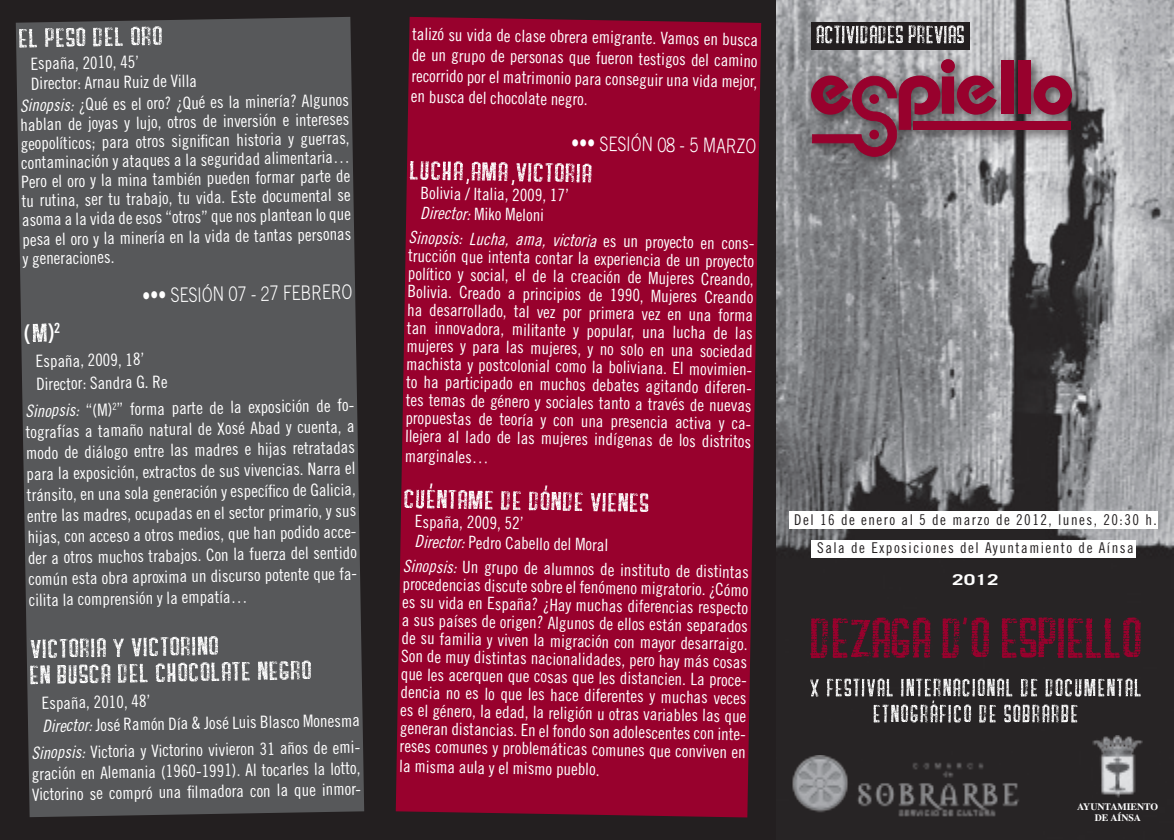
<style>
.page{position:relative;width:1174px;height:840px;background:#fff}
.page>*{position:absolute;margin:0;border:0;box-sizing:border-box;transform-origin:0 0}
.t1{font:300 20px "Trade Gothic";color:#fff;scale:.8 1}
.t2{font:17px/18px "Trade Gothic Cond Eighteen";color:#fff}
.t3{font:14.8px "Trade Gothic Cond Eighteen";letter-spacing:.1em;color:#231f20}
.t4{font:700 14.8px "Trade Gothic";color:#fff;scale:1.4 1}
.t5{font:700 9.8px "Times";color:#fff}
.s1{font-family:"Trade Gothic Cond Eighteen Obl"}
</style>
<div class="page">
<div style="left:0;top:0;width:777px;height:839px;background:#231f20"></div>
<img style="left:777px;top:0;width:397px;height:839px">
<div style="left:16px;top:17px;width:348px;height:799px;background:#57585a"></div>
<svg style="left:19px;top:26px;width:143px;height:22px;background:#88888a"></svg>
<svg style="left:29px;top:635px;width:282px;height:49px;background:#7f8081"></svg>
<div style="left:803px;top:51px;width:281px;height:118px;background:#231f20;opacity:.75"></div>
<div style="left:1001px;top:60px;width:13px;height:54px;background:#98012d"></div>
<div style="left:1018px;top:60px;width:13px;height:54px;background:#98012d"></div>
<svg style="left:1033px;top:75px;width:39px;height:40px;background:#90304c"></svg>
<div style="left:913px;top:122px;width:157px;height:8px;background:#98012d"></div>
<svg style="left:811px;top:59px;width:185px;height:98px;background:#8f586a"></svg>
<div style="left:869px;top:94px;width:10px;height:10px;background:#98012d;border-radius:50%"></div>
<div style="left:869px;top:130px;width:10px;height:9px;background:#98012d;border-radius:50%"></div>
<div style="left:788px;top:511px;width:369px;height:18px;background:#fff"></div>
<div style="left:811px;top:539px;width:324px;height:18px;background:#fff"></div>
<svg style="left:810px;top:616px;width:330px;height:42px;background:#4f1727"></svg>
<img style="left:791px;top:754px;width:229px;height:62px">
<img style="left:1092px;top:734px;width:50px;height:63px">
<div style="left:811px;top:23px;width:158px;height:27px;background:#231f20"></div>
<svg style="left:816px;top:25px;width:148px;height:18px"></svg>
<div style="left:396px;top:17px;width:365px;height:800px;background:#98012d"></div>
<svg style="left:409px;top:161px;width:182px;height:24px;background:#b8506e"></svg>
<svg style="left:404px;top:483px;width:245px;height:28px;background:#b34464"></svg>
<svg style="left:810px;top:677px;width:330px;height:45px;background:#565354"></svg>
<svg style="left:25px;top:322px;width:35px;height:21px"></svg>
<p class="t2" style="left:31px;top:54px;width:110px;rotate:-1deg">España, 2010, 45’</p>
<p class="t2" style="left:31px;top:74px;width:167px;rotate:-1deg">Director: Arnau Ruiz de Villa</p>
<p class="t2" style="left:20px;top:96px;width:330px;line-height:19.2px;text-align:justify;rotate:-1deg"><span class="s1">Sinopsis:</span> ¿Qué es el oro? ¿Qué es la minería? Algunos hablan de joyas y lujo, otros de inversión e intereses geopolíticos; para otros signifi can historia y guerras, contaminación y ataques a la seguridad alimentaria… Pero el oro y la mina también pueden formar parte de tu rutina, ser tu trabajo, tu vida. Este documental se asoma a la vida de esos “otros” que nos plantean lo que pesa el oro y la minería en la vida de tantas personas y generaciones.</p>
<p class="t1" style="left:142px;top:283px;width:264px;rotate:-1deg">••• SESIÓN 07 - 27 FEBRERO</p>
<p class="t2" style="left:36px;top:352px;width:110px;rotate:-1deg">España, 2009, 18’</p>
<p class="t2" style="left:36px;top:374px;width:133px;rotate:-1deg">Director: Sandra G. Re</p>
<p class="t2" style="left:25px;top:400px;width:333px;line-height:21px;rotate:-1deg"><span class="s1">Sinopsis:</span> “(M)<sup>2</sup>” forma parte de la exposición de fo&shy;tografías a tamaño natural de Xosé Abad y cuenta, a modo de diálogo entre las madres e hijas retratadas para la exposición, extractos de sus vivencias. Narra el tránsito, en una sola generación y específi co de Galicia, entre las madres, ocupadas en el sector primario, y sus hijas, con acceso a otros medios, que han podido acce&shy;der a otros muchos trabajos. Con la fuerza del sentido común esta obra aproxima un discurso potente que fa&shy;cilita la comprensión y la empatía…</p>
<p class="t2" style="left:42px;top:693px;width:110px;rotate:-1deg">España, 2010, 48’</p>
<p class="t2" style="left:42px;top:716px;width:319px;rotate:-1deg"><span class="s1">Director:</span> José Ramón Día &amp; José Luis Blasco Monesma</p>
<p class="t2" style="left:31px;top:741px;width:333px;line-height:21px;rotate:-1deg"><span class="s1">Sinopsis:</span> Victoria y Victorino vivieron 31 años de emi&shy;gración en Alemania (1960-1991). Al tocarles la lotto,<br>Victorino se compró una fi lmadora con la que inmor-</p>
<p class="t2" style="left:412px;top:23px;width:347px;line-height:20.8px;text-align:justify;rotate:1deg">talizó su vida de clase obrera emigrante. Vamos en busca de un grupo de personas que fueron testigos del camino recorrido por el matrimonio para conseguir una vida mejor, en busca del chocolate negro.</p>
<p class="t1" style="left:571px;top:131px;width:233px;rotate:1deg">••• SESIÓN 08 - 5 MARZO</p>
<p class="t2" style="left:421px;top:183px;width:150px;rotate:1deg">Bolivia / Italia, 2009, 17’</p>
<p class="t2" style="left:420px;top:203px;width:125px;rotate:1deg"><span class="s1">Director:</span> Miko Meloni</p>
<p class="t2" style="left:409px;top:228px;width:350px;rotate:1deg"><span class="s1">Sinopsis: Lucha, ama, victoria</span> es un proyecto en cons&shy;trucción que intenta contar la experiencia de un proyecto político y social, el de la creación de Mujeres Creando, Bolivia. Creado a principios de 1990, Mujeres Creando ha desarrollado, tal vez por primera vez en una forma tan innovadora, militante y popular, una lucha de las mujeres y para las mujeres, y no solo en una sociedad machista y postcolonial como la boliviana. El movimien&shy;to ha participado en muchos debates agitando diferen&shy;tes temas de género y sociales tanto a través de nuevas propuestas de teoría y con una presencia activa y ca&shy;llejera al lado de las mujeres indígenas de los distritos</p>
<p class="t2" style="left:405px;top:446px;width:86px;rotate:1deg">marginales…</p>
<p class="t2" style="left:415px;top:512px;width:110px;rotate:1deg">España, 2009, 52’</p>
<p class="t2" style="left:415px;top:532px;width:195px;rotate:1deg"><span class="s1">Director:</span> Pedro Cabello del Moral</p>
<p class="t2" style="left:403px;top:556px;width:350px;rotate:1deg"><span class="s1">Sinopsis:</span> Un grupo de alumnos de instituto de distintas procedencias discute sobre el fenómeno migratorio. ¿Cómo es su vida en España? ¿Hay muchas diferencias respecto a sus países de origen? Algunos de ellos están separados de su familia y viven la migración con mayor desarraigo.<br>Son de muy distintas nacionalidades, pero hay más cosas que les acerquen que cosas que les distancien. La proce&shy;dencia no es lo que les hace diferentes y muchas veces es el género, la edad, la religión u otras variables las que generan distancias. En el fondo son adolescentes con inte&shy;reses comunes y problemáticas comunes que conviven en</p>
<p class="t2" style="left:399px;top:756px;width:202px;rotate:1deg">la misma aula y el mismo pueblo.</p>
<p class="t3" style="left:794px;top:511px;width:364px">Del 16 de enero al 5 de marzo de 2012, lunes, 20:30 h.</p>
<p class="t3" style="left:817px;top:538px;width:318px">Sala de Exposiciones del Ayuntamiento de Aínsa</p>
<p class="t4" style="left:952px;top:570px;width:35px">2012</p>
<p class="t5" style="left:1077px;top:796px;width:83px">AYUNTAMIENTO</p>
<p class="t5" style="left:1094px;top:808px;width:48px">DE AÍNSA</p>
</div>
